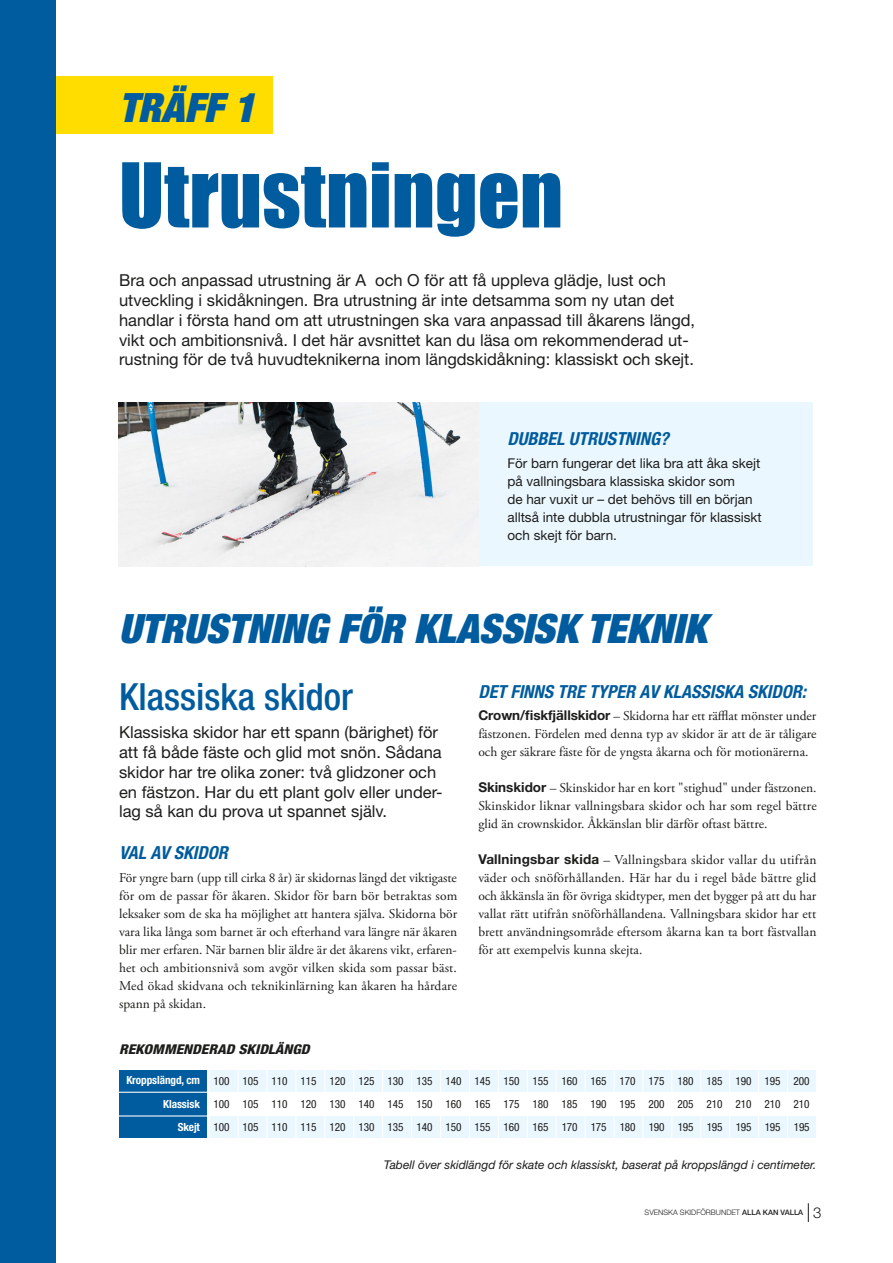
<style>
.page{position:relative;width:893px;height:1263px;background:#fff}
.page>*{position:absolute;margin:0;border:0;box-sizing:border-box;transform-origin:0 0}
.t1{font:82.5px "Impact";color:#005c9e}
.t2{font:italic 900 condensed 40.5px "Helvetica Neue LT Std";color:#005c9e}
.t3{font:500 condensed 37.5px "Helvetica Neue LT Std";color:#005c9e}
.t4{font:italic 700 condensed 18px "Helvetica Neue LT Std";color:#005c9e}
.t5{font:16.5px/19.8px "Helvetica Neue LT Std";color:#1d1d1b}
.t6{font:13.5px/18px "Adobe Garamond Pro";color:#1d1d1b;text-align:justify}
.t7{font:13.5px/18px "Helvetica Neue LT Std";color:#1d1d1b}
.t8{font:italic 800 condensed 13.5px "Helvetica Neue LT Std";color:#1d1d1b;scale:1.12 1}
.t9{font:italic 12px "Helvetica Neue LT Std";color:#1d1d1b}
.t10{font:condensed 11.25px/23.1px "Helvetica Neue LT Std";letter-spacing:-.01em;color:#1d1d1b;text-align:justify}
.t11{font:700 condensed 11.25px/23.1px "Helvetica Neue LT Std";letter-spacing:-.01em;color:#fff;text-align:right}
.t12{font:300 7.5px "Helvetica Neue LT Std";color:#1d1d1b}
.s1{font-family:"Helvetica Neue LT Std";font-weight:700}
.s2{font-weight:500}
.s3{font-size:15px}
</style>
<div class="page">
<svg style="left:808px;top:1203px;width:1px;height:19px"></svg>
<div style="left:478px;top:403px;width:335px;height:163px;background:#ebf7fe"></div>
<div style="left:209px;top:1070px;width:607px;height:21px;background:#ebf7fe"></div>
<div style="left:209px;top:1116px;width:607px;height:21px;background:#ebf7fe"></div>
<div style="left:119px;top:1070px;width:87px;height:67px;background:#005c9e"></div>
<hr style="left:238px;top:1069px;width:1px;height:70px;background:#fff">
<hr style="left:209px;top:1069px;width:1px;height:70px;background:#fff">
<hr style="left:89px;top:1092px;width:121px;height:1px;background:#fff">
<hr style="left:89px;top:1115px;width:121px;height:1px;background:#fff">
<hr style="left:266px;top:1069px;width:2px;height:70px;background:#fff">
<hr style="left:295px;top:1069px;width:1px;height:70px;background:#fff">
<hr style="left:324px;top:1069px;width:1px;height:70px;background:#fff">
<hr style="left:353px;top:1069px;width:1px;height:70px;background:#fff">
<hr style="left:382px;top:1069px;width:1px;height:70px;background:#fff">
<hr style="left:411px;top:1069px;width:1px;height:70px;background:#fff">
<hr style="left:440px;top:1069px;width:1px;height:70px;background:#fff">
<hr style="left:469px;top:1069px;width:1px;height:70px;background:#fff">
<hr style="left:498px;top:1069px;width:1px;height:70px;background:#fff">
<hr style="left:527px;top:1069px;width:1px;height:70px;background:#fff">
<hr style="left:556px;top:1069px;width:1px;height:70px;background:#fff">
<hr style="left:585px;top:1069px;width:1px;height:70px;background:#fff">
<hr style="left:613px;top:1069px;width:2px;height:70px;background:#fff">
<hr style="left:642px;top:1069px;width:1px;height:70px;background:#fff">
<hr style="left:671px;top:1069px;width:1px;height:70px;background:#fff">
<hr style="left:700px;top:1069px;width:1px;height:70px;background:#fff">
<hr style="left:729px;top:1069px;width:1px;height:70px;background:#fff">
<hr style="left:758px;top:1069px;width:1px;height:70px;background:#fff">
<hr style="left:787px;top:1069px;width:1px;height:70px;background:#fff">
<div style="left:0;top:77px;width:272px;height:57px;background:#fd0"></div>
<div style="left:0;top:0;width:55px;height:1263px;background:#005c9e"></div>
<img style="left:119px;top:403px;width:359px;height:163px">
<h2 class="t2" style="left:119px;top:82px;width:137px">TRÄFF 1</h2>
<h1 class="t1" style="left:119px;top:131px;width:445px">Utrustningen</h1>
<p class="t5" style="left:119px;top:270px;width:578px">Bra och anpassad utrustning är A och O för att få uppleva glädje, lust och utveckling i skidåkningen. Bra utrustning är inte detsamma som ny utan det handlar i första hand om att utrustningen ska vara anpassad till åkarens längd, vikt och ambitionsnivå. I det här avsnittet kan du läsa om rekommenderad ut&shy;rustning för de två huvudteknikerna inom längdskidåkning: klassiskt och skejt.</p>
<h3 class="t4" style="left:507px;top:428px;width:163px">DUBBEL UTRUSTNING?</h3>
<p class="t7" style="left:507px;top:454px;width:256px">För barn fungerar det lika bra att åka skejt på vallningsbara klassiska skidor som<br>de har vuxit ur – det behövs till en början alltså inte dubbla utrustningar för klassiskt och skejt för barn.</p>
<h2 class="t2" style="left:119px;top:603px;width:590px">UTRUSTNING FÖR KLASSISK TEKNIK</h2>
<h3 class="t3" style="left:119px;top:674px;width:235px">Klassiska skidor</h3>
<p class="t5" style="left:119px;top:722px;width:325px">Klassiska skidor har ett spann (bärighet) för att få både fäste och glid mot snön. Sådana skidor har tre olika zoner: två glidzoner och en fästzon. Har du ett plant golv eller under&shy;lag så kan du prova ut spannet själv.</p>
<h3 class="t4" style="left:478px;top:680px;width:329px">DET FINNS TRE TYPER AV KLASSISKA SKIDOR:</h3>
<p class="t6" style="left:478px;top:707px;width:340px"><span class="s1">Crown/fiskfjällskidor</span> – Skidorna har ett räfflat mönster under fästzonen. Fördelen med denna typ av skidor är att de är tåligare och ger säkrare fäste för de yngsta åkarna och för motionärerna.</p>
<p class="t6" style="left:478px;top:779px;width:340px"><span class="s1">Skinskidor</span> – Skinskidor har en kort "stighud" under fästzonen.<br>Skinskidor liknar vallningsbara skidor och har som regel bättre glid än crownskidor. Åkkänslan blir därför oftast bättre.</p>
<p class="t6" style="left:478px;top:851px;width:340px"><span class="s1">Vallningsbar skida</span> – Vallningsbara skidor vallar du utifrån väder och snöförhållanden. Här har du i regel både bättre glid och åkkänsla än för övriga skidtyper, men det bygger på att du har vallat rätt utifrån snöförhållandena. Vallningsbara skidor har ett brett användningsområde eftersom åkarna kan ta bort fästvallan för att exempelvis kunna skejta.</p>
<h3 class="t4" style="left:119px;top:841px;width:110px">VAL AV SKIDOR</h3>
<p class="t6" style="left:119px;top:869px;width:340px">För yngre barn (upp till cirka 8 år) är skidornas längd det viktigaste för om de passar för åkaren. Skidor för barn bör betraktas som leksaker som de ska ha möjlighet att hantera själva. Skidorna bör vara lika långa som barnet är och efterhand vara längre när åkaren blir mer erfaren. När barnen blir äldre är det åkarens vikt, erfaren&shy;het och ambitionsnivå som avgör vilken skida som passar bäst.<br>Med ökad skidvana och teknikinlärning kan åkaren ha hårdare spann på skidan.</p>
<p class="t8" style="left:119px;top:1041px;width:172px">REKOMMENDERAD SKIDLÄNGD</p>
<p class="t10" style="left:213px;top:1069px;width:598px">100 105 110 115 120 125 130 135 140 145 150 155 160 165 170 175 180 185 190 195 200<br>100 105 110 120 130 140 145 150 160 165 175 180 185 190 195 200 205 210 210 210 210<br>100 105 110 115 120 130 135 140 150 155 160 165 170 175 180 190 195 195 195 195 195</p>
<p class="t11" style="left:126px;top:1069px;width:75px">Kroppslängd, cm<br>Klassisk<br>Skejt</p>
<p class="t9" style="left:384px;top:1158px;width:434px">Tabell över skidlängd för skate och klassiskt, baserat på kroppslängd i centimeter.</p>
<p class="t12" style="left:645px;top:1208px;width:178px">SVENSKA SKIDFÖRBUNDET <span class="s2">ALLA KAN VALLA</span> <span class="s3">3</span></p>
</div>
